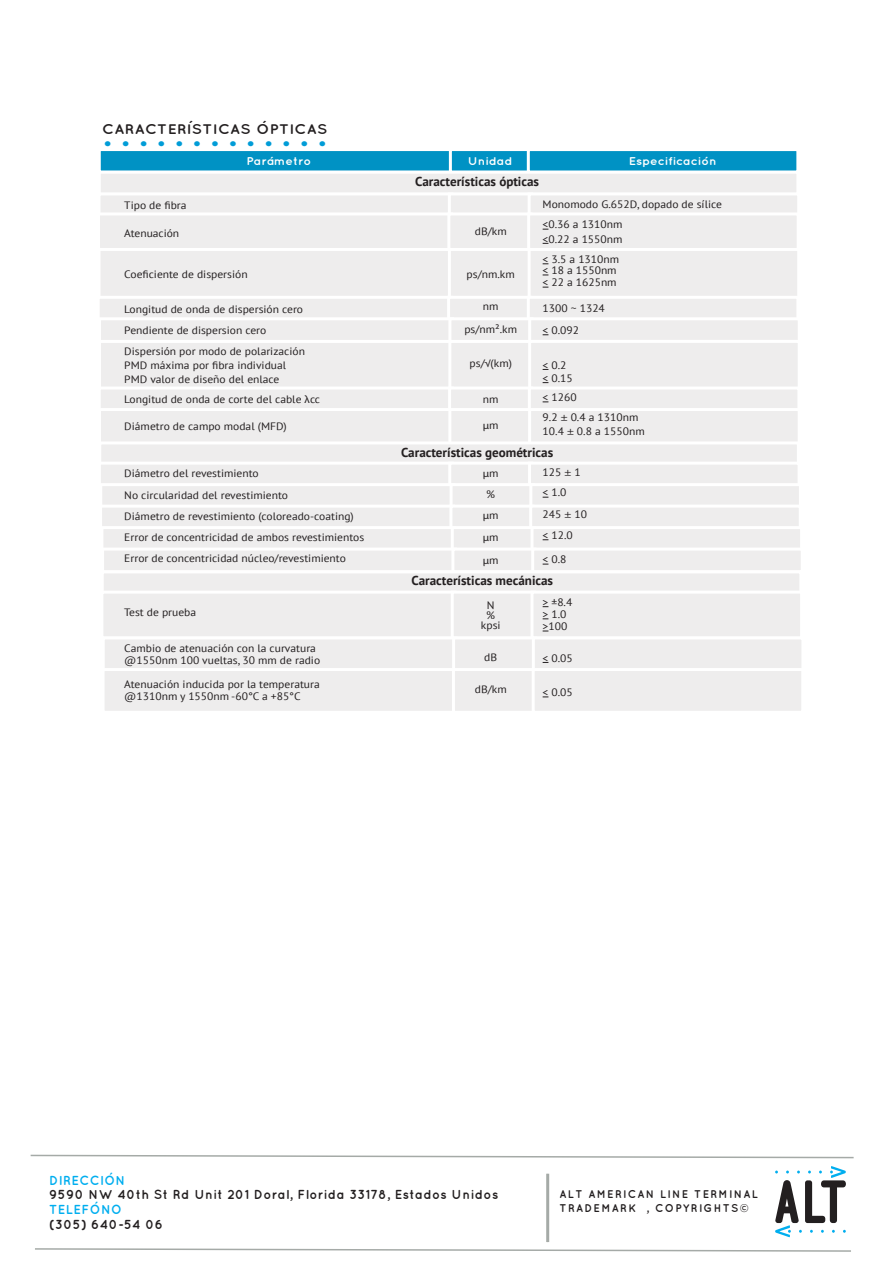
<style>
.page{position:relative;width:893px;height:1263px;background:#fff}
.page>*{position:absolute;margin:0;border:0;box-sizing:border-box;transform-origin:0 0}
.t1{font:700 17.85px "Quicksand";color:#009cd7;scale:1.1 1}
.t2{font:700 13.95px "Quicksand";letter-spacing:.03em;color:#231f20;scale:1.1 1}
.t3{font:700 13.05px "Quicksand";letter-spacing:.04em;color:#231f20}
.t4{font:700 13.05px "Quicksand";letter-spacing:.04em;color:#00aeef}
.t5{font:700 12.9px "PT Sans";color:#231f20}
.t6{font:700 11.25px "Quicksand";color:#fff;scale:1.1 1}
.t7{font:700 11.1px/14.9px "Quicksand";letter-spacing:.125em;color:#231f20}
.t8{font:10.65px/21.3px "PT Sans";color:#231f20;scale:1.08 1}
.t9{font:10.65px/22.4px "Myriad Pro";color:#231f20;scale:1.08 1}
.s1{font-family:"Myriad Pro"}
.s2{font-family:"PT Sans"}
</style>
<div class="page">
<svg style="left:30px;top:1154px;width:824px;height:5px"></svg>
<svg style="left:35px;top:1248px;width:816px;height:4px"></svg>
<hr style="left:546px;top:1174px;width:3px;height:68px;background:#a5aaa7">
<svg style="left:775px;top:1166px;width:71px;height:71px"></svg>
<div style="left:98px;top:148px;width:356px;height:26px;background:#0092c4;border:3px solid #fff"></div>
<div style="left:449px;top:148px;width:85px;height:26px;background:#0092c4;border:3px solid #fff"></div>
<div style="left:527px;top:148px;width:272px;height:26px;background:#0092c4;border:3px solid #fff"></div>
<div style="left:98px;top:171px;width:701px;height:25px;background:#eeeded;border:3px solid #fff"></div>
<div style="left:98px;top:192px;width:355px;height:26px;background:#eeeded;border:3px solid #fff"></div>
<div style="left:448px;top:192px;width:85px;height:26px;background:#eeeded;border:3px solid #fff"></div>
<div style="left:528px;top:192px;width:272px;height:26px;background:#eeeded;border:3px solid #fff"></div>
<div style="left:97px;top:212px;width:356px;height:39px;background:#eeeded;border:3px solid #fff"></div>
<div style="left:447px;top:212px;width:85px;height:39px;background:#eeeded;border:3px solid #fff"></div>
<div style="left:527px;top:212px;width:273px;height:39px;background:#eeeded;border:3px solid #fff"></div>
<div style="left:98px;top:248px;width:355px;height:52px;background:#eeeded;border:3px solid #fff"></div>
<div style="left:448px;top:248px;width:85px;height:52px;background:#eeeded;border:3px solid #fff"></div>
<div style="left:528px;top:248px;width:272px;height:52px;background:#eeeded;border:3px solid #fff"></div>
<div style="left:97px;top:296px;width:356px;height:25px;background:#eeeded;border:3px solid #fff"></div>
<div style="left:447px;top:296px;width:85px;height:25px;background:#eeeded;border:3px solid #fff"></div>
<div style="left:527px;top:296px;width:272px;height:25px;background:#eeeded;border:3px solid #fff"></div>
<div style="left:98px;top:317px;width:356px;height:26px;background:#eeeded;border:3px solid #fff"></div>
<div style="left:448px;top:317px;width:85px;height:26px;background:#eeeded;border:3px solid #fff"></div>
<div style="left:528px;top:317px;width:273px;height:26px;background:#eeeded;border:3px solid #fff"></div>
<div style="left:98px;top:340px;width:356px;height:50px;background:#eeeded;border:3px solid #fff"></div>
<div style="left:448px;top:340px;width:85px;height:50px;background:#eeeded;border:3px solid #fff"></div>
<div style="left:528px;top:340px;width:273px;height:50px;background:#eeeded;border:3px solid #fff"></div>
<div style="left:98px;top:386px;width:356px;height:26px;background:#eeeded;border:3px solid #fff"></div>
<div style="left:448px;top:386px;width:85px;height:26px;background:#eeeded;border:3px solid #fff"></div>
<div style="left:528px;top:386px;width:272px;height:26px;background:#eeeded;border:3px solid #fff"></div>
<div style="left:98px;top:408px;width:356px;height:38px;background:#eeeded;border:3px solid #fff"></div>
<div style="left:448px;top:408px;width:85px;height:38px;background:#eeeded;border:3px solid #fff"></div>
<div style="left:528px;top:408px;width:273px;height:38px;background:#eeeded;border:3px solid #fff"></div>
<div style="left:98px;top:441px;width:702px;height:26px;background:#eeeded;border:3px solid #fff"></div>
<div style="left:98px;top:462px;width:356px;height:25px;background:#eeeded;border:3px solid #fff"></div>
<div style="left:448px;top:462px;width:85px;height:25px;background:#eeeded;border:3px solid #fff"></div>
<div style="left:528px;top:462px;width:273px;height:25px;background:#eeeded;border:3px solid #fff"></div>
<div style="left:99px;top:483px;width:356px;height:26px;background:#eeeded;border:3px solid #fff"></div>
<div style="left:450px;top:483px;width:85px;height:26px;background:#eeeded;border:3px solid #fff"></div>
<div style="left:529px;top:483px;width:273px;height:26px;background:#eeeded;border:3px solid #fff"></div>
<div style="left:99px;top:505px;width:356px;height:25px;background:#eeeded;border:3px solid #fff"></div>
<div style="left:449px;top:505px;width:85px;height:25px;background:#eeeded;border:3px solid #fff"></div>
<div style="left:529px;top:505px;width:273px;height:25px;background:#eeeded;border:3px solid #fff"></div>
<div style="left:100px;top:526px;width:356px;height:26px;background:#eeeded;border:3px solid #fff"></div>
<div style="left:451px;top:526px;width:85px;height:26px;background:#eeeded;border:3px solid #fff"></div>
<div style="left:530px;top:526px;width:273px;height:26px;background:#eeeded;border:3px solid #fff"></div>
<div style="left:101px;top:548px;width:356px;height:25px;background:#eeeded;border:3px solid #fff"></div>
<div style="left:451px;top:548px;width:85px;height:25px;background:#eeeded;border:3px solid #fff"></div>
<div style="left:531px;top:548px;width:273px;height:25px;background:#eeeded;border:3px solid #fff"></div>
<div style="left:101px;top:570px;width:701px;height:25px;background:#eeeded;border:3px solid #fff"></div>
<div style="left:100px;top:591px;width:356px;height:48px;background:#eeeded;border:3px solid #fff"></div>
<div style="left:451px;top:591px;width:85px;height:48px;background:#eeeded;border:3px solid #fff"></div>
<div style="left:530px;top:591px;width:273px;height:48px;background:#eeeded;border:3px solid #fff"></div>
<div style="left:102px;top:636px;width:356px;height:37px;background:#eeeded;border:3px solid #fff"></div>
<div style="left:452px;top:636px;width:85px;height:37px;background:#eeeded;border:3px solid #fff"></div>
<div style="left:532px;top:636px;width:272px;height:37px;background:#eeeded;border:3px solid #fff"></div>
<div style="left:102px;top:668px;width:355px;height:46px;background:#eeeded;border:3px solid #fff"></div>
<div style="left:452px;top:668px;width:85px;height:46px;background:#eeeded;border:3px solid #fff"></div>
<div style="left:532px;top:668px;width:272px;height:46px;background:#eeeded;border:3px solid #fff"></div>
<h2 class="t2" style="left:102px;top:121px;width:206px">CARACTERÍSTICAS ÓPTICAS</h2>
<h1 class="t1" style="left:103px;top:133px;width:205px">• • • • • • • • • • • • •</h1>
<p class="t6" style="left:247px;top:154px;width:60px">Parámetro</p>
<p class="t6" style="left:468px;top:154px;width:42px">Unidad</p>
<p class="t6" style="left:629px;top:154px;width:81px">Especificación</p>
<p class="t5" style="left:415px;top:173px;width:125px">Características ópticas</p>
<p class="t8" style="left:124px;top:194px;width:59px">Tipo de fibra</p>
<p class="t8" style="left:124px;top:222px;width:52px">Atenuación</p>
<p class="t8" style="left:124px;top:263px;width:116px">Coeficiente de dispersión</p>
<p class="t8" style="left:124px;top:298px;width:167px">Longitud de onda de dispersión cero<br>Pendiente de dispersion cero</p>
<p class="t8" style="left:124px;top:343px;width:169px;line-height:14.2px">Dispersión por modo de polarización<br>PMD máxima por fibra individual<br>PMD valor de diseño del enlace</p>
<p class="t8" style="left:124px;top:389px;width:183px">Longitud de onda de corte del cable <span class="s1">λ</span>cc</p>
<p class="t8" style="left:124px;top:415px;width:152px">Diámetro de campo modal (MFD)</p>
<p class="t8" style="left:124px;top:463px;width:224px">Diámetro del revestimiento<br>No circularidad del revestimiento<br>Diámetro de revestimiento (coloreado-coating)<br>Error de concentricidad de ambos revestimientos Error de concentricidad núcleo/revestimiento</p>
<p class="t8" style="left:124px;top:601px;width:68px">Test de prueba</p>
<p class="t8" style="left:124px;top:641px;width:183px;line-height:12.1px">Cambio de atenuación con la curvatura @1550nm 100 vueltas, 30 mm de radio</p>
<p class="t8" style="left:124px;top:678px;width:183px;line-height:12.1px">Atenuación inducida por la temperatura @1310nm y 1550nm -60°C a +85°C</p>
<p class="t8" style="left:543px;top:194px;width:167px;line-height:20.4px">Monomodo G.652D, dopado de sílice &lt;0.36 a 1310nm</p>
<p class="t8" style="left:543px;top:228px;width:75px;line-height:20.4px">&lt;0.22 a 1550nm &lt; 3.5 a 1310nm</p>
<p class="t8" style="left:543px;top:264px;width:70px;line-height:12.1px">&lt; 18 a 1550nm &lt; 22 a 1625nm</p>
<p class="t8" style="left:543px;top:296px;width:59px;line-height:22.4px">1300 ~ 1324 &lt; 0.092</p>
<p class="t8" style="left:543px;top:358px;width:29px;line-height:13.2px">&lt; 0.2 &lt; 0.15</p>
<p class="t8" style="left:543px;top:387px;width:90px;line-height:20.2px">&lt; 1260<br>9.2 <span class="s1">±</span> 0.4 a 1310nm</p>
<p class="t8" style="left:543px;top:420px;width:96px">10.4 <span class="s1">±</span> 0.8 a 1550nm</p>
<p class="t8" style="left:543px;top:462px;width:37px;line-height:20.2px">125 <span class="s1">±</span> 1 &lt; 1.0</p>
<p class="t8" style="left:543px;top:503px;width:43px">245 <span class="s1">±</span> 10 &lt; 12.0</p>
<p class="t8" style="left:543px;top:549px;width:24px">&lt; 0.8</p>
<p class="t8" style="left:543px;top:596px;width:29px;line-height:12.1px">&gt; ±8.4 &gt; 1.0 &gt;100</p>
<p class="t8" style="left:543px;top:647px;width:29px">&lt; 0.05</p>
<p class="t8" style="left:543px;top:681px;width:29px">&lt; 0.05</p>
<p class="t8" style="left:475px;top:220px;width:31px">dB/km</p>
<p class="t8" style="left:467px;top:263px;width:46px">ps/nm.km</p>
<p class="t8" style="left:464px;top:294px;width:50px;line-height:23.2px;text-align:center">nm ps/nm².km</p>
<p class="t8" style="left:470px;top:353px;width:41px">ps/√(km)</p>
<p class="t8" style="left:483px;top:388px;width:16px">nm</p>
<p class="t9" style="left:483px;top:414px;width:16px">μ<span class="s2">m</span></p>
<p class="t9" style="left:483px;top:462px;width:16px">μ<span class="s2">m</span></p>
<p class="t8" style="left:486px;top:484px;width:10px">%</p>
<p class="t9" style="left:483px;top:504px;width:16px">μ<span class="s2">m </span>μ<span class="s2">m</span></p>
<p class="t9" style="left:483px;top:549px;width:16px">μ<span class="s2">m</span></p>
<p class="t8" style="left:481px;top:600px;width:20px;line-height:10.2px;text-align:center">N<br>% kpsi</p>
<p class="t8" style="left:484px;top:646px;width:13px">dB</p>
<p class="t8" style="left:475px;top:678px;width:31px">dB/km</p>
<p class="t5" style="left:401px;top:443px;width:154px">Características geométricas</p>
<p class="t5" style="left:412px;top:572px;width:143px">Características mecánicas</p>
<p class="t4" style="left:49px;top:1172px;width:78px">DIRECCIÓN</p>
<p class="t3" style="left:49px;top:1187px;width:450px">9590 NW 40th St Rd Unit 201 Doral, Florida 33178, Estados Unidos</p>
<p class="t4" style="left:49px;top:1202px;width:74px">TELEFÓNO</p>
<p class="t3" style="left:49px;top:1217px;width:115px">(305) 640-54 06</p>
<p class="t7" style="left:560px;top:1186px;width:200px">ALT AMERICAN LINE TERMINAL<br>TRADEMARK , COPYRIGHTS©</p>
</div>
